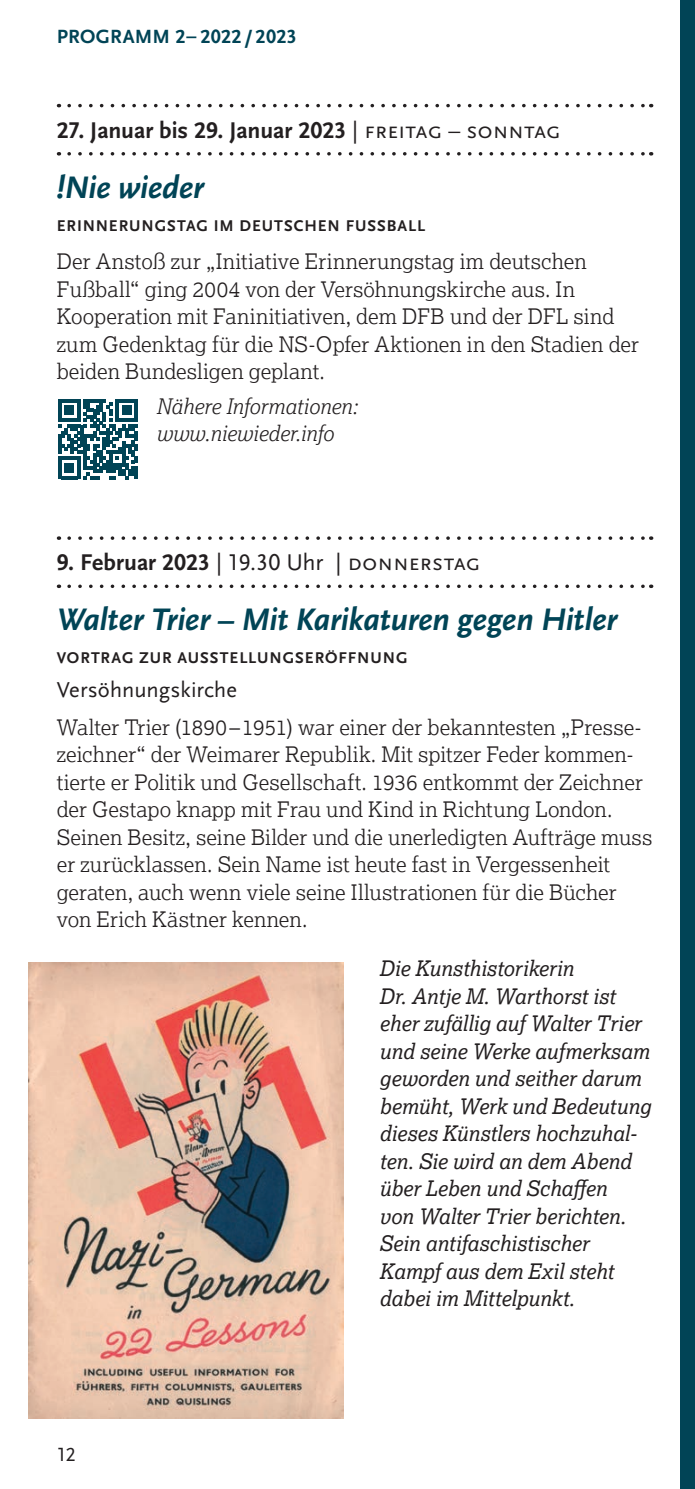
<style>
.page{position:relative;width:695px;height:1489px;background:#fff}
.page>*{position:absolute;margin:0;border:0;box-sizing:border-box;transform-origin:0 0}
.t1{font:32.5px "Scala Sans Bold LF Italic";letter-spacing:-.015em;color:#014456}
.t2{font:23.75px "Scala Sans Bold LF";letter-spacing:-.005em;color:#231f20}
.t3{font:22.5px "Scala Sans Regular LF";color:#231f20}
.t4{font:300 21.25px/27.5px "Lexia";letter-spacing:.005em;color:#231f20}
.t5{font:italic 21.25px/27.5px "Lexia";letter-spacing:-.005em;color:#231f20}
.t6{font:italic 300 21.25px/27.5px "Lexia";letter-spacing:-.005em;color:#231f20}
.t7{font:20px "Scala Sans Bold LF";letter-spacing:.02em;color:#014456}
.t8{font:20px "Scala Sans Regular LF";color:#231f20}
.t9{font:16.25px "Scala Sans Bold LF";letter-spacing:.06em;color:#231f20}
.s1{font-family:"Scala Sans Regular LF"}
.s2{font-family:"Scala Sans Regular LFSC"}
</style>
<div class="page">
<svg style="left:58px;top:399px;width:80px;height:80px"></svg>
<div style="left:680px;top:0;width:14px;height:1488px;background:#014456"></div>
<svg style="left:69px;top:104px;width:582px;height:3px"></svg>
<svg style="left:69px;top:152px;width:582px;height:3px"></svg>
<svg style="left:69px;top:536px;width:582px;height:4px"></svg>
<svg style="left:69px;top:584px;width:582px;height:4px"></svg>
<img style="left:28px;top:962px;width:316px;height:455px">
<p class="t7" style="left:57px;top:26px;width:241px">PROGRAMM 2– 2022 / 2023</p>
<p class="t2" style="left:57px;top:117px;width:505px">27. Januar bis 29. Januar 2023 <span class="s1">|</span> <span class="s2">freitag – sonntag</span></p>
<h1 class="t1" style="left:57px;top:169px;width:149px">!Nie wieder</h1>
<p class="t9" style="left:57px;top:217px;width:370px">ERINNERUNGSTAG IM DEUTSCHEN FUSSBALL</p>
<p class="t4" style="left:57px;top:247px;width:583px">Der Anstoß zur „Initiative Erinnerungstag im deutschen Fußball“ ging 2004 von der Versöhnungskirche aus. In Kooperation mit Faninitiativen, dem DFB und der DFL sind zum Gedenktag für die NS-Opfer Aktionen in den Stadien der beiden Bundesligen geplant.</p>
<p class="t6" style="left:156px;top:391px;width:203px">Nähere Informationen: www.niewieder.info</p>
<p class="t2" style="left:57px;top:550px;width:425px">9. Februar 2023 <span class="s1">| 19.30 Uhr |</span> <span class="s2">donnerstag</span></p>
<h1 class="t1" style="left:57px;top:602px;width:562px">Walter Trier – Mit Karikaturen gegen Hitler</h1>
<p class="t9" style="left:57px;top:649px;width:352px">VORTRAG ZUR AUSSTELLUNGSERÖFFNUNG</p>
<p class="t3" style="left:57px;top:677px;width:182px">Versöhnungskirche</p>
<p class="t4" style="left:57px;top:712px;width:597px">Walter Trier (1890–1951) war einer der bekanntesten „Presse&shy;zeichner“ der Weimarer Republik. Mit spitzer Feder kommen&shy;tierte er Politik und Gesellschaft. 1936 entkommt der Zeichner der Gestapo knapp mit Frau und Kind in Richtung London.<br>Seinen Besitz, seine Bilder und die unerledigten Aufträge muss er zurücklassen. Sein Name ist heute fast in Vergessenheit geraten, auch wenn viele seine Illustrationen für die Bücher von Erich Kästner kennen.</p>
<p class="t5" style="left:379px;top:954px;width:273px">Die Kunsthistorikerin<br>Dr. Antje M. Warthorst ist eher zufällig auf Walter Trier und seine Werke aufmerksam geworden und seither darum bemüht, Werk und Bedeutung dieses Künstlers hochzuhal&shy;ten. Sie wird an dem Abend über Leben und Schaffen<br>von Walter Trier berichten.<br>Sein antifaschistischer<br>Kampf aus dem Exil steht dabei im Mittelpunkt.</p>
<p class="t8" style="left:57px;top:1442px;width:20px">12</p>
</div>
